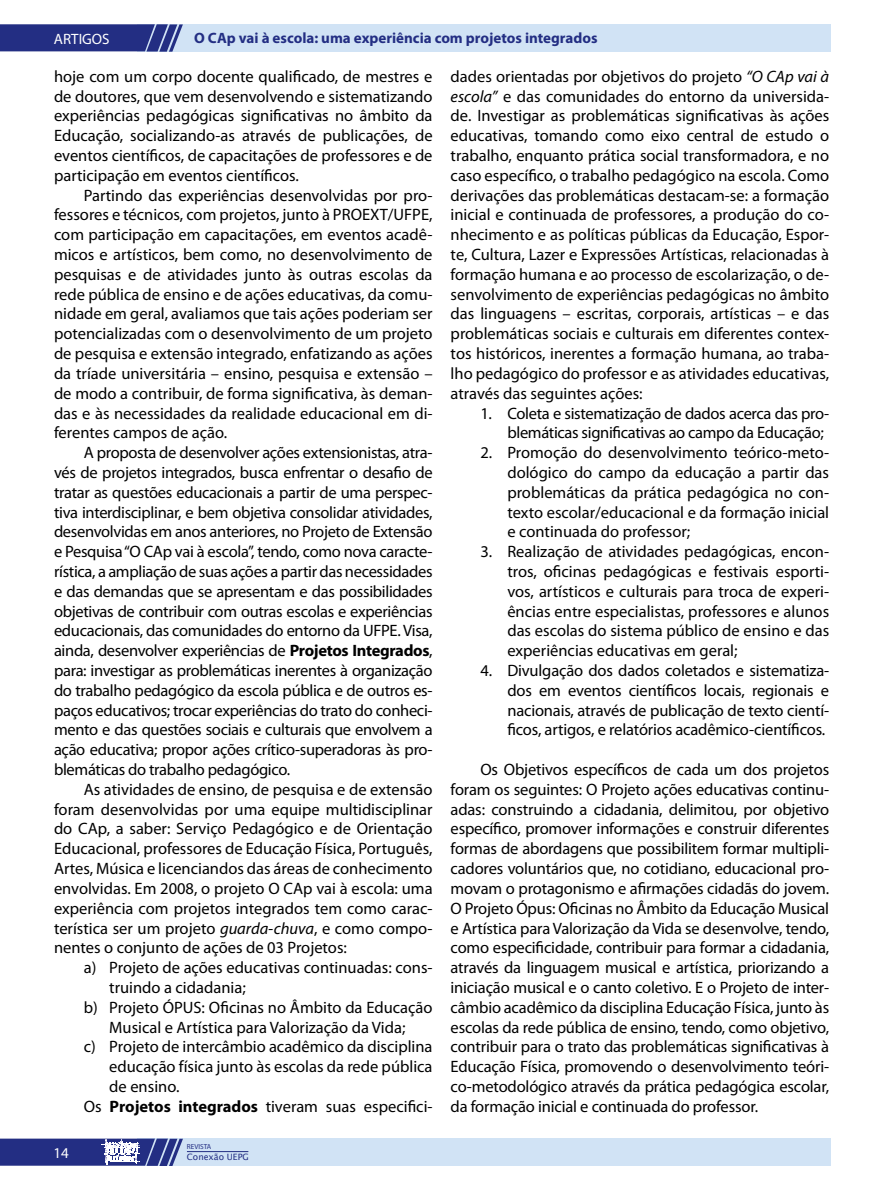
<style>
.page{position:relative;width:893px;height:1191px;background:#fff}
.page>*{position:absolute;margin:0;border:0;box-sizing:border-box;transform-origin:0 0}
.t1{font:16.5px/19.8px "Myriad Pro";color:#000;text-align:justify}
.t2{font:16.5px/19.8px "Myriad Pro";letter-spacing:-.02em;color:#000}
.t3{font:700 15px "Myriad Pro";color:#232e83}
.t4{font:15px "Myriad Pro";color:#fff}
.t5{font:8.7px "Lucida Sans Unicode";color:#232e83}
.t6{font:7.2px "Myriad Pro";color:#232e83}
.s1{font-weight:700}
.s2{font-style:italic}
</style>
<div class="page">
<div style="left:137px;top:24px;width:694px;height:28px;background:#d1e3f5"></div>
<svg style="left:0;top:24px;width:183px;height:28px;background:#333e8d"></svg>
<div style="left:137px;top:1138px;width:694px;height:27px;background:#d1e3f5"></div>
<svg style="left:0;top:1138px;width:183px;height:28px;background:#4b559a"></svg>
<hr style="left:187px;top:1151px;width:61px;height:1px;background:#232e83">
<p class="t4" style="left:54px;top:29px;width:57px">ARTIGOS</p>
<p class="t3" style="left:194px;top:28px;width:405px">O CAp vai à escola: uma experiência com projetos integrados</p>
<p class="t1" style="left:54px;top:66px;width:380px">hoje com um corpo docente qualificado, de mestres e de doutores, que vem desenvolvendo e sistematizando experiências pedagógicas significativas no âmbito da Educação, socializando-as através de publicações, de eventos científicos, de capacitações de professores e de participação em eventos científicos.</p>
<p class="t1" style="left:54px;top:185px;width:380px;text-indent:30px">Partindo das experiências desenvolvidas por pro&shy;fessores e técnicos, com projetos, junto à PROEXT/UFPE, com participação em capacitações, em eventos acadê&shy;micos e artísticos, bem como, no desenvolvimento de pesquisas e de atividades junto às outras escolas da rede pública de ensino e de ações educativas, da comu&shy;nidade em geral, avaliamos que tais ações poderiam ser potencializadas com o desenvolvimento de um projeto de pesquisa e extensão integrado, enfatizando as ações da tríade universitária – ensino, pesquisa e extensão – de modo a contribuir, de forma significativa, às deman&shy;das e às necessidades da realidade educacional em di&shy;ferentes campos de ação.</p>
<p class="t1" style="left:54px;top:442px;width:380px;text-indent:30px">A proposta de desenvolver ações extensionistas, atra&shy;vés de projetos integrados, busca enfrentar o desafio de tratar as questões educacionais a partir de uma perspec&shy;tiva interdisciplinar, e bem objetiva consolidar atividades, desenvolvidas em anos anteriores, no Projeto de Extensão e Pesquisa “O CAp vai à escola”, tendo, como nova caracte&shy;rística, a ampliação de suas ações a partir das necessidades e das demandas que se apresentam e das possibilidades objetivas de contribuir com outras escolas e experiências educacionais, das comunidades do entorno da UFPE. Visa, ainda, desenvolver experiências de <span class="s1">Projetos Integrados</span>, para: investigar as problemáticas inerentes à organização do trabalho pedagógico da escola pública e de outros es&shy;paços educativos; trocar experiências do trato do conheci&shy;mento e das questões sociais e culturais que envolvem a ação educativa; propor ações crítico-superadoras às pro&shy;blemáticas do trabalho pedagógico.</p>
<p class="t1" style="left:54px;top:779px;width:380px;text-indent:30px">As atividades de ensino, de pesquisa e de extensão foram desenvolvidas por uma equipe multidisciplinar do CAp, a saber: Serviço Pedagógico e de Orientação Educacional, professores de Educação Física, Português, Artes, Música e licenciandos das áreas de conhecimento envolvidas. Em 2008, o projeto O CAp vai à escola: uma experiência com projetos integrados tem como carac&shy;terística ser um projeto <span class="s2">guarda-chuva</span>, e como compo&shy;nentes o conjunto de ações de 03 Projetos:</p>
<p class="t1" style="left:84px;top:957px;width:350px">a) Projeto de ações educativas continuadas: cons-</p>
<p class="t1" style="left:109px;top:977px;width:138px">truindo a cidadania;</p>
<p class="t1" style="left:84px;top:997px;width:350px">b) Projeto ÓPUS: Oficinas no Âmbito da Educação</p>
<p class="t1" style="left:109px;top:1016px;width:298px">Musical e Artística para Valorização da Vida;</p>
<p class="t1" style="left:84px;top:1036px;width:350px">c) Projeto de intercâmbio acadêmico da disciplina</p>
<p class="t1" style="left:109px;top:1056px;width:325px">educação física junto às escolas da rede pública</p>
<p class="t1" style="left:109px;top:1076px;width:72px">de ensino.</p>
<p class="t1" style="left:84px;top:1096px;width:350px">Os <span class="s1">Projetos integrados</span> tiveram suas especifici-</p>
<p class="t4" style="left:54px;top:1143px;width:17px">14</p>
<p class="t6" style="left:187px;top:1142px;width:26px">REVISTA</p>
<p class="t5" style="left:187px;top:1150px;width:63px">Conexão UEPG</p>
<p class="t1" style="left:451px;top:66px;width:380px">dades orientadas por objetivos do projeto <span class="s2">“O CAp vai à escola”</span> e das comunidades do entorno da universida&shy;de. Investigar as problemáticas significativas às ações educativas, tomando como eixo central de estudo o trabalho, enquanto prática social transformadora, e no caso específico, o trabalho pedagógico na escola. Como derivações das problemáticas destacam-se: a formação inicial e continuada de professores, a produção do co&shy;nhecimento e as políticas públicas da Educação, Espor&shy;te, Cultura, Lazer e Expressões Artísticas, relacionadas à formação humana e ao processo de escolarização, o de&shy;senvolvimento de experiências pedagógicas no âmbito das linguagens – escritas, corporais, artísticas – e das problemáticas sociais e culturais em diferentes contex&shy;tos históricos, inerentes a formação humana, ao traba&shy;lho pedagógico do professor e as atividades educativas, através das seguintes ações:</p>
<p class="t2" style="left:507px;top:403px;width:323px;text-indent:-27px">1. Coleta e sistematização de dados acerca das pro&shy;blemáticas significativas ao campo da Educação;</p>
<p class="t1" style="left:507px;top:442px;width:323px;text-indent:-27px">2. Promoção do desenvolvimento teórico-meto&shy;dológico do campo da educação a partir das problemáticas da prática pedagógica no con&shy;texto escolar/educacional e da formação inicial e continuada do professor;</p>
<p class="t1" style="left:507px;top:541px;width:323px;text-indent:-27px">3. Realização de atividades pedagógicas, encon&shy;tros, oficinas pedagógicas e festivais esporti&shy;vos, artísticos e culturais para troca de experi&shy;ências entre especialistas, professores e alunos das escolas do sistema público de ensino e das experiências educativas em geral;</p>
<p class="t1" style="left:507px;top:660px;width:323px;text-indent:-27px">4. Divulgação dos dados coletados e sistematiza&shy;dos em eventos científicos locais, regionais e nacionais, através de publicação de texto cientí&shy;ficos, artigos, e relatórios acadêmico-científicos.</p>
<p class="t1" style="left:451px;top:759px;width:380px;text-indent:30px">Os Objetivos específicos de cada um dos projetos foram os seguintes: O Projeto ações educativas continu&shy;adas: construindo a cidadania, delimitou, por objetivo específico, promover informações e construir diferentes formas de abordagens que possibilitem formar multipli&shy;cadores voluntários que, no cotidiano, educacional pro&shy;movam o protagonismo e afirmações cidadãs do jovem.<br>O Projeto Ópus: Oficinas no Âmbito da Educação Musical e Artística para Valorização da Vida se desenvolve, tendo, como especificidade, contribuir para formar a cidadania, através da linguagem musical e artística, priorizando a iniciação musical e o canto coletivo. E o Projeto de inter&shy;câmbio acadêmico da disciplina Educação Física, junto às escolas da rede pública de ensino, tendo, como objetivo, contribuir para o trato das problemáticas significativas à Educação Física, promovendo o desenvolvimento teóri&shy;co-metodológico através da prática pedagógica escolar, da formação inicial e continuada do professor.</p>
</div>
